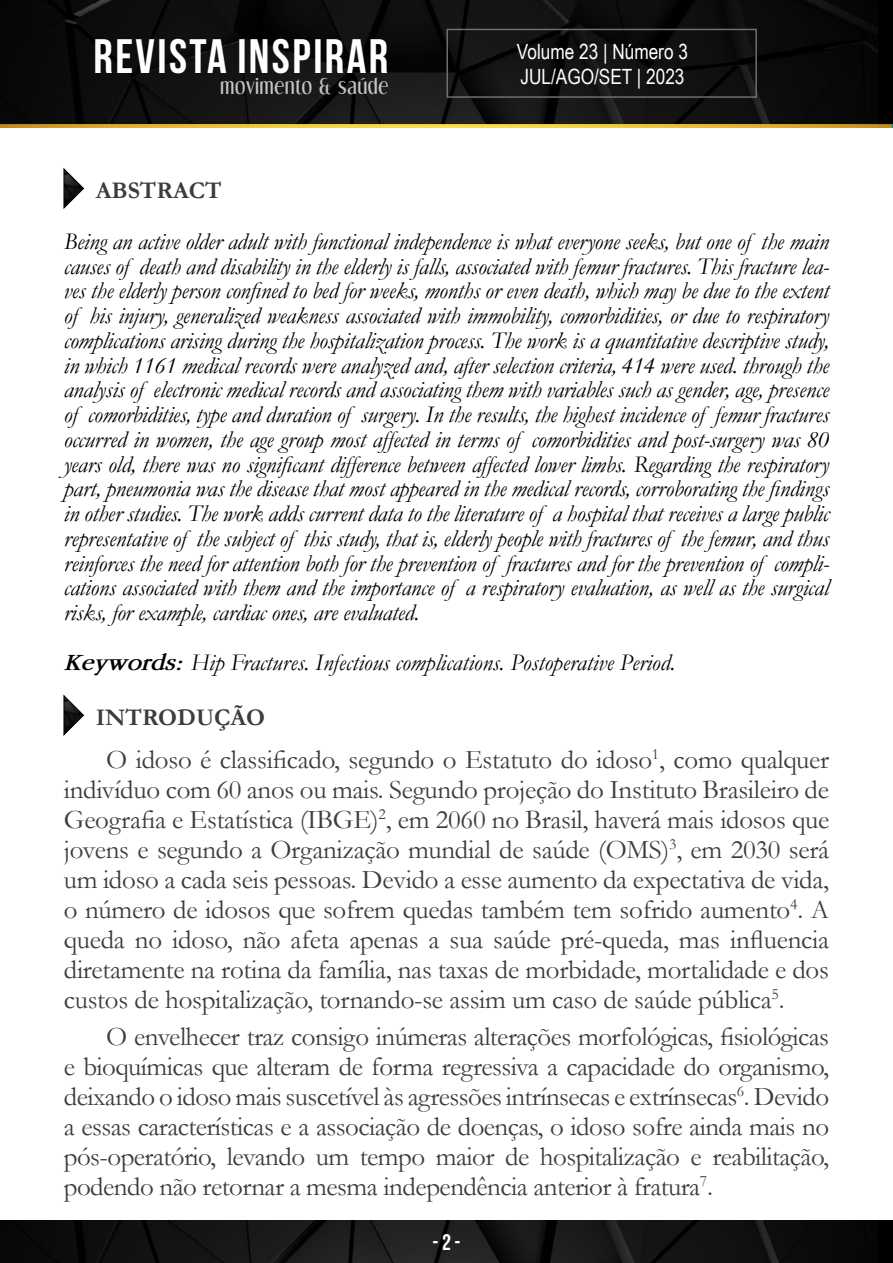
<style>
.page{position:relative;width:893px;height:1263px;background:#fff}
.page>*{position:absolute;margin:0;border:0;box-sizing:border-box;transform-origin:0 0}
.t1{font:700 48.3px "Bebas Neue";letter-spacing:.05em;color:#fff}
.t2{font:27px/30px "Garamond";letter-spacing:-.01em;color:#3c3c3b;text-align:justify}
.t3{font:italic 24px/24.8px "Garamond";color:#000;text-align:justify}
.t4{font:700 24px "Garamond";color:#3c3c3b}
.t5{font:700 22.5px "Bebas Neue";color:#fff}
.t6{font:21px/25.2px "Arial Narrow";color:#fff}
.t7{font:18.9px "Dream Orphans";letter-spacing:.05em;color:#c6c6c6}
.s1{font-weight:700}
</style>
<div class="page">
<img style="left:0;top:124px;width:891px;height:4px">
<img style="left:0;top:0;width:878px;height:124px">
<div style="left:446px;top:29px;width:311px;height:69px;border:2px solid #706f6f"></div>
<img style="left:0;top:1220px;width:878px;height:43px">
<svg style="left:64px;top:168px;width:20px;height:41px"></svg>
<svg style="left:64px;top:695px;width:20px;height:41px"></svg>
<h1 class="t1" style="left:94px;top:29px;width:296px">REVISTA INSPIRAR</h1>
<p class="t7" style="left:220px;top:75px;width:169px">movimento &amp; saúde</p>
<p class="t6" style="left:517px;top:38px;width:173px">Volume 23 | Número 3<br>JUL/AGO/SET | 2023</p>
<p class="t4" style="left:96px;top:174px;width:127px">ABSTRACT</p>
<p class="t3" style="left:64px;top:228px;width:767px">Being an active older adult with functional independence is what everyone seeks, but one of the main causes of death and disability in the elderly is falls, associated with femur fractures. This fracture lea&shy;ves the elderly person confined to bed for weeks, months or even death, which may be due to the extent of his injury, generalized weakness associated with immobility, comorbidities, or due to respiratory complications arising during the hospitalization process. The work is a quantitative descriptive study, in which 1161 medical records were analyzed and, after selection criteria, 414 were used. through the analysis of electronic medical records and associating them with variables such as gender, age, presence of comorbidities, type and duration of surgery. In the results, the highest incidence of femur fractures occurred in women, the age group most affected in terms of comorbidities and post-surgery was 80 years old, there was no significant difference between affected lower limbs. Regarding the respiratory part, pneumonia was the disease that most appeared in the medical records, corroborating the findings in other studies. The work adds current data to the literature of a hospital that receives a large public representative of the subject of this study, that is, elderly people with fractures of the femur, and thus reinforces the need for attention both for the prevention of fractures and for the prevention of compli&shy;cations associated with them and the importance of a respiratory evaluation, as well as the surgical risks, for example, cardiac ones, are evaluated.</p>
<p class="t3" style="left:64px;top:649px;width:613px"><span class="s1">Keywords:</span> Hip Fractures. Infectious complications. Postoperative Period.</p>
<p class="t4" style="left:96px;top:701px;width:171px">INTRODUÇÃO</p>
<p class="t2" style="left:64px;top:744px;width:767px;text-indent:43px">O idoso é classificado, segundo o Estatuto do idoso<sup>1</sup>, como qualquer indivíduo com 60 anos ou mais. Segundo projeção do Instituto Brasileiro de Geografia e Estatística (IBGE)<sup>2</sup>, em 2060 no Brasil, haverá mais idosos que jovens e segundo a Organização mundial de saúde (OMS)<sup>3</sup>, em 2030 será um idoso a cada seis pessoas. Devido a esse aumento da expectativa de vida, o número de idosos que sofrem quedas também tem sofrido aumento<sup>4</sup>. A queda no idoso, não afeta apenas a sua saúde pré-queda, mas influencia diretamente na rotina da família, nas taxas de morbidade, mortalidade e dos custos de hospitalização, tornando-se assim um caso de saúde pública<sup>5</sup>.</p>
<p class="t2" style="left:64px;top:1020px;width:767px;text-indent:43px">O envelhecer traz consigo inúmeras alterações morfológicas, fisiológicas e bioquímicas que alteram de forma regressiva a capacidade do organismo, deixando o idoso mais suscetível às agressões intrínsecas e extrínsecas<sup>6</sup>. Devido a essas características e a associação de doenças, o idoso sofre ainda mais no pós-operatório, levando um tempo maior de hospitalização e reabilitação, podendo não retornar a mesma independência anterior à fratura<sup>7</sup>.</p>
<p class="t5" style="left:432px;top:1230px;width:30px">- 2 -</p>
</div>
